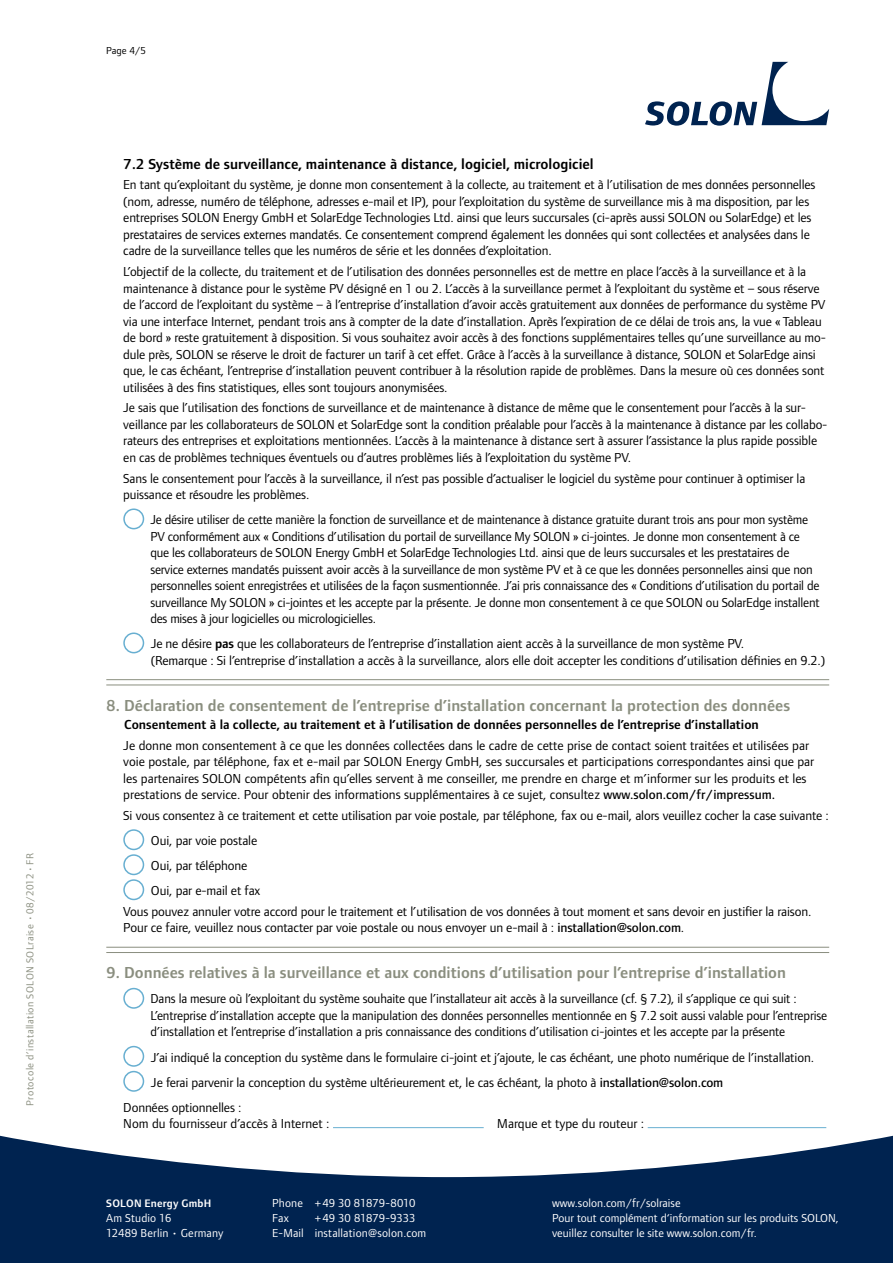
<style>
.page{position:relative;width:893px;height:1263px;background:#fff}
.page>*{position:absolute;margin:0;border:0;box-sizing:border-box;transform-origin:0 0}
.t1{font:600 16.5px "Foundry Form Sans OT2";color:#8a8e7f}
.t2{font:600 15px "Foundry Form Sans OT2";color:#000}
.t3{font:13.5px/16.5px "Foundry Form Sans OT2";letter-spacing:-.01em;color:#000}
.t4{font:600 13.5px "Foundry Form Sans OT2";color:#000}
.t5{font:12px/15px "Foundry Form Sans OT2";color:#fff}
.t6{font:600 11.25px "Foundry Form Sans OT2";letter-spacing:.02em;color:#fff}
.t7{font:10.5px "Foundry Form Sans OT2";letter-spacing:.04em;color:#8a8e7f}
.t8{font:10.5px "Foundry Form Sans OT2";color:#000}
.s1{font-weight:600}
.s2{font-weight:500}
</style>
<div class="page">
<svg style="left:0;top:1135px;width:893px;height:128px;fill:#002350"></svg>
<svg style="left:645px;top:62px;width:184px;height:64px"></svg>
<div style="left:123px;top:508px;width:21px;height:21px;border:2px solid #68afd1;border-radius:50%"></div>
<div style="left:123px;top:632px;width:21px;height:21px;border:2px solid #68afd1;border-radius:50%"></div>
<hr style="left:106px;top:679px;width:723px;height:1px;background:#8a8e7f">
<hr style="left:106px;top:685px;width:723px;height:1px;background:#8a8e7f">
<div style="left:123px;top:829px;width:21px;height:21px;border:2px solid #68afd1;border-radius:50%"></div>
<div style="left:123px;top:854px;width:21px;height:21px;border:2px solid #68afd1;border-radius:50%"></div>
<div style="left:123px;top:879px;width:21px;height:21px;border:2px solid #68afd1;border-radius:50%"></div>
<hr style="left:106px;top:947px;width:723px;height:1px;background:#8a8e7f">
<hr style="left:106px;top:952px;width:723px;height:1px;background:#8a8e7f">
<div style="left:123px;top:988px;width:21px;height:21px;border:2px solid #68afd1;border-radius:50%"></div>
<div style="left:123px;top:1046px;width:21px;height:21px;border:2px solid #68afd1;border-radius:50%"></div>
<div style="left:123px;top:1071px;width:21px;height:21px;border:2px solid #68afd1;border-radius:50%"></div>
<hr style="left:333px;top:1127px;width:151px;height:1px;background:#68afd1">
<hr style="left:648px;top:1127px;width:178px;height:1px;background:#68afd1">
<p class="t7" style="left:22px;top:1106px;width:254px;rotate:-90deg">Protocole d’installation SOLON SOLraise • 08/2012 • FR</p>
<p class="t8" style="left:106px;top:43px;width:41px">Page 4/5</p>
<p class="t2" style="left:123px;top:153px;width:472px">7.2 Système de surveillance, maintenance à distance, logiciel, micrologiciel</p>
<p class="t3" style="left:123px;top:176px;width:694px">En tant qu’exploitant du système, je donne mon consentement à la collecte, au traitement et à l’utilisation de mes données personnelles (nom, adresse, numéro de téléphone, adresses e-mail et IP), pour l’exploitation du système de surveillance mis à ma disposition, par les entreprises SOLON Energy GmbH et SolarEdge Technologies Ltd. ainsi que leurs succursales (ci-après aussi SOLON ou SolarEdge) et les prestataires de services externes mandatés. Ce consentement comprend également les données qui sont collectées et analysées dans le cadre de la surveillance telles que les numéros de série et les données d’exploitation.</p>
<p class="t3" style="left:123px;top:262px;width:704px">L’objectif de la collecte, du traitement et de l’utilisation des données personnelles est de mettre en place l’accès à la surveillance et à la maintenance à distance pour le système PV désigné en 1 ou 2. L’accès à la surveillance permet à l’exploitant du système et – sous réserve de l’accord de l’exploitant du système – à l’entreprise d’installation d’avoir accès gratuitement aux données de performance du système PV via une interface Internet, pendant trois ans à compter de la date d’installation. Après l’expiration de ce délai de trois ans, la vue « Tableau de bord » reste gratuitement à disposition. Si vous souhaitez avoir accès à des fonctions supplémentaires telles qu’une surveillance au mo&shy;dule près, SOLON se réserve le droit de facturer un tarif à cet effet. Grâce à l’accès à la surveillance à distance, SOLON et SolarEdge ainsi que, le cas échéant, l’entreprise d’installation peuvent contribuer à la résolution rapide de problèmes. Dans la mesure où ces données sont utilisées à des fins statistiques, elles sont toujours anonymisées.</p>
<p class="t3" style="left:123px;top:399px;width:706px">Je sais que l’utilisation des fonctions de surveillance et de maintenance à distance de même que le consentement pour l’accès à la sur&shy;veillance par les collaborateurs de SOLON et SolarEdge sont la condition préalable pour l’accès à la maintenance à distance par les collabo&shy;rateurs des entreprises et exploitations mentionnées. L’accès à la maintenance à distance sert à assurer l’assistance la plus rapide possible en cas de problèmes techniques éventuels ou d’autres problèmes liés à l’exploitation du système PV.</p>
<p class="t3" style="left:123px;top:469px;width:683px">Sans le consentement pour l’accès à la surveillance, il n’est pas possible d’actualiser le logiciel du système pour continuer à optimiser la puissance et résoudre les problèmes.</p>
<p class="t3" style="left:150px;top:510px;width:671px">Je désire utiliser de cette manière la fonction de surveillance et de maintenance à distance gratuite durant trois ans pour mon système PV conformément aux « Conditions d’utilisation du portail de surveillance My SOLON » ci-jointes. Je donne mon consentement à ce que les collaborateurs de SOLON Energy GmbH et SolarEdge Technologies Ltd. ainsi que de leurs succursales et les prestataires de service externes mandatés puissent avoir accès à la surveillance de mon système PV et à ce que les données personnelles ainsi que non personnelles soient enregistrées et utilisées de la façon susmentionnée. J’ai pris connaissance des « Conditions d’utilisation du portail de surveillance My SOLON » ci-jointes et les accepte par la présente. Je donne mon consentement à ce que SOLON ou SolarEdge installent des mises à jour logicielles ou micrologicielles.</p>
<p class="t3" style="left:151px;top:634px;width:676px">Je ne désire <span class="s1">pas</span> que les collaborateurs de l’entreprise d’installation aient accès à la surveillance de mon système PV.<br>(Remarque : Si l’entreprise d’installation a accès à la surveillance, alors elle doit accepter les conditions d’utilisation définies en 9.2.)</p>
<p class="t1" style="left:106px;top:693px;width:685px">8. Déclaration de consentement de l’entreprise d’installation concernant la protection des données</p>
<p class="t4" style="left:124px;top:714px;width:636px">Consentement à la collecte, au traitement et à l’utilisation de données personnelles de l’entreprise d’installation</p>
<p class="t3" style="left:123px;top:736px;width:692px">Je donne mon consentement à ce que les données collectées dans le cadre de cette prise de contact soient traitées et utilisées par voie postale, par téléphone, fax et e-mail par SOLON Energy GmbH, ses succursales et participations correspondantes ainsi que par les partenaires SOLON compétents afin qu’elles servent à me conseiller, me prendre en charge et m’informer sur les produits et les prestations de service. Pour obtenir des informations supplémentaires à ce sujet, consultez <span class="s2">www.solon.com/fr/impressum.</span></p>
<p class="t3" style="left:123px;top:806px;width:707px">Si vous consentez à ce traitement et cette utilisation par voie postale, par téléphone, fax ou e-mail, alors veuillez cocher la case suivante :</p>
<p class="t3" style="left:151px;top:831px;width:108px">Oui, par voie postale</p>
<p class="t3" style="left:151px;top:856px;width:98px">Oui, par téléphone</p>
<p class="t3" style="left:151px;top:881px;width:111px">Oui, par e-mail et fax</p>
<p class="t3" style="left:123px;top:902px;width:690px">Vous pouvez annuler votre accord pour le traitement et l’utilisation de vos données à tout moment et sans devoir en justifier la raison.<br>Pour ce faire, veuillez nous contacter par voie postale ou nous envoyer un e-mail à : <span class="s2">installation@solon.com</span>.</p>
<p class="t1" style="left:106px;top:961px;width:681px">9. Données relatives à la surveillance et aux conditions d’utilisation pour l’entreprise d’installation</p>
<p class="t3" style="left:150px;top:990px;width:678px">Dans la mesure où l’exploitant du système souhaite que l’installateur ait accès à la surveillance (cf. § 7.2), il s’applique ce qui suit :<br>L’entreprise d’installation accepte que la manipulation des données personnelles mentionnée en § 7.2 soit aussi valable pour l’entreprise d’installation et l’entreprise d’installation a pris connaissance des conditions d’utilisation ci-jointes et les accepte par la présente</p>
<p class="t3" style="left:151px;top:1048px;width:665px">J’ai indiqué la conception du système dans le formulaire ci-joint et j’ajoute, le cas échéant, une photo numérique de l’installation.</p>
<p class="t3" style="left:151px;top:1073px;width:574px">Je ferai parvenir la conception du système ultérieurement et, le cas échéant, la photo à <span class="s2">installation@solon.com</span></p>
<p class="t3" style="left:123px;top:1098px;width:120px">Données optionnelles :</p>
<p class="t3" style="left:123px;top:1114px;width:208px">Nom du fournisseur d’accès à Internet :</p>
<p class="t3" style="left:497px;top:1114px;width:149px">Marque et type du routeur :</p>
<p class="t6" style="left:106px;top:1195px;width:107px">SOLON Energy GmbH</p>
<p class="t5" style="left:272px;top:1195px;width:145px">Phone +49 30 81879-8010</p>
<p class="t5" style="left:106px;top:1210px;width:67px">Am Studio 16</p>
<p class="t5" style="left:272px;top:1210px;width:18px">Fax</p>
<p class="t5" style="left:315px;top:1210px;width:102px">+49 30 81879-9333</p>
<p class="t5" style="left:106px;top:1225px;width:119px">12489 Berlin • Germany</p>
<p class="t5" style="left:272px;top:1225px;width:156px">E-Mail installation@solon.com</p>
<p class="t5" style="left:552px;top:1195px;width:288px">www.solon.com/fr/solraise<br>Pour tout complément d‘information sur les produits SOLON, veuillez consulter le site www.solon.com/fr.</p>
</div>
